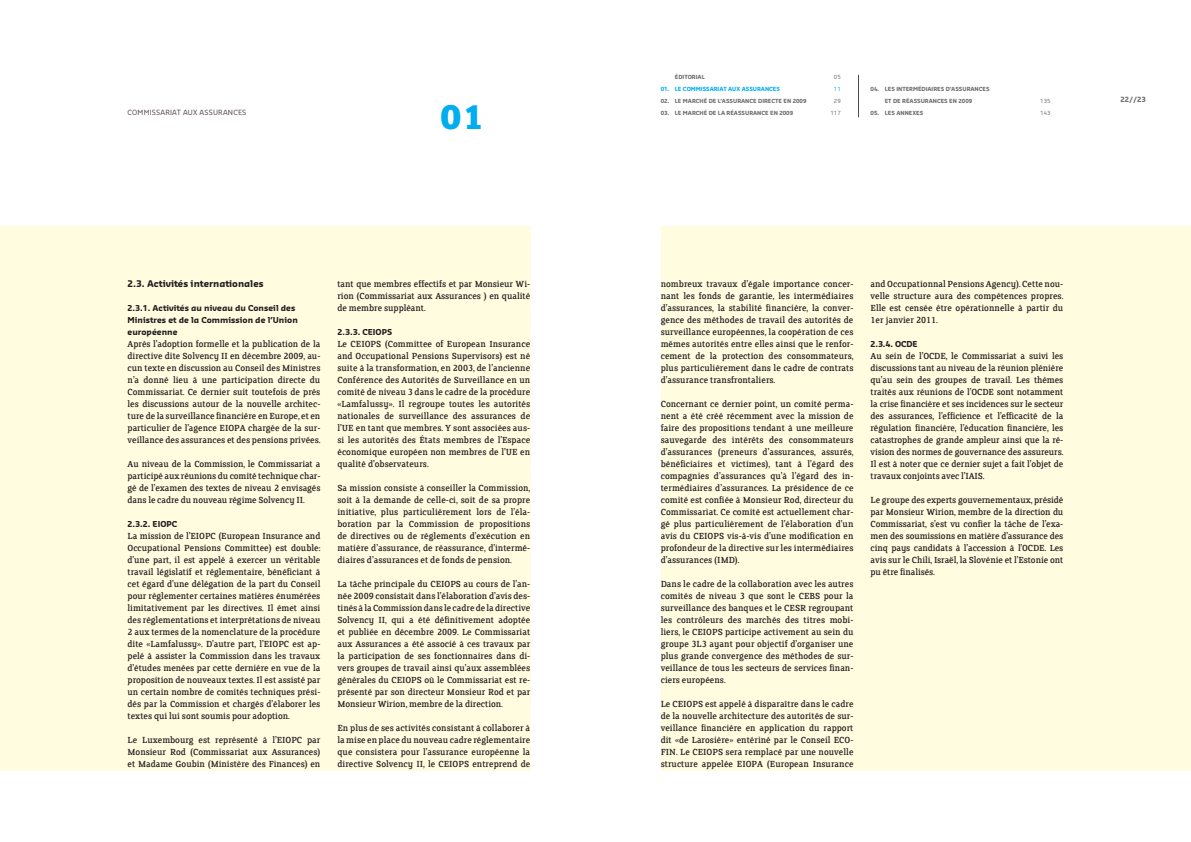
<style>
.page{position:relative;width:1191px;height:842px;background:#fff}
.page>*{position:absolute;margin:0;border:0;box-sizing:border-box;transform-origin:0 0}
.t1{font:800 37.4px "Lola FS";color:#00aeef}
.t2{font:10px/12px "Clerkenwell FS";letter-spacing:-.005em;color:#231f20;text-align:justify}
.t3{font:700 9px "Sansa";color:#231f20}
.t4{font:700 8px/12px "Sansa";color:#231f20}
.t5{font:7px "Sansa";letter-spacing:.025em;color:#564947}
.t6{font:700 7px "Sansa";color:#6c6d70}
.t7{font:700 5.5px/12px "Sansa";color:#6c6d70;text-align:center}
.t8{font:700 5.5px "Sansa";color:#00aeef}
.t9{font:5.5px "Sansa";color:#6c6d70}
.t10{font:5.5px "Sansa";color:#00aeef}
</style>
<div class="page">
<div style="left:0;top:227px;width:530px;height:544px;background:#fffce0"></div>
<hr style="left:858px;top:75px;width:1px;height:42px;background:#564947">
<div style="left:660px;top:227px;width:531px;height:544px;background:#fffce0"></div>
<p class="t5" style="left:128px;top:108px;width:120px">COMMISSARIAT AUX ASSURANCES</p>
<h1 class="t1" style="left:440px;top:97px;width:46px">01</h1>
<p class="t3" style="left:128px;top:278px;width:138px">2.3. Activités internationales</p>
<p class="t4" style="left:128px;top:301px;width:172px">2.3.1. Activités au niveau du Conseil des<br>Ministres et de la Commission de l’Union européenne</p>
<p class="t2" style="left:128px;top:338px;width:194px">Après l’adoption formelle et la publication de la directive dite Solvency II en décembre 2009, au&shy;cun texte en discussion au Conseil des Ministres n’a donné lieu à une participation directe du Commissariat. Ce dernier suit toutefois de près les discussions autour de la nouvelle architec&shy;ture de la surveillance financière en Europe, et en particulier de l’agence EIOPA chargée de la sur&shy;veillance des assurances et des pensions privées.</p>
<p class="t2" style="left:128px;top:458px;width:194px">Au niveau de la Commission, le Commissariat a participé aux réunions du comité technique char&shy;gé de l’examen des textes de niveau 2 envisagés dans le cadre du nouveau régime Solvency II.</p>
<p class="t4" style="left:128px;top:517px;width:51px">2.3.2. EIOPC</p>
<p class="t2" style="left:128px;top:530px;width:194px">La mission de l’EIOPC (European Insurance and Occupational Pensions Committee) est double: d’une part, il est appelé à exercer un véritable travail législatif et réglementaire, bénéficiant à cet égard d’une délégation de la part du Conseil pour réglementer certaines matières énumérées limitativement par les directives. Il émet ainsi des réglementations et interprétations de niveau 2 aux termes de la nomenclature de la procédure dite «Lamfalussy». D’autre part, l’EIOPC est ap&shy;pelé à assister la Commission dans les travaux d’études menées par cette dernière en vue de la proposition de nouveaux textes. Il est assisté par un certain nombre de comités techniques prési&shy;dés par la Commission et chargés d’élaborer les textes qui lui sont soumis pour adoption.</p>
<p class="t2" style="left:128px;top:734px;width:194px">Le Luxembourg est représenté à l’EIOPC par Monsieur Rod (Commissariat aux Assurances) et Madame Goubin (Ministère des Finances) en</p>
<p class="t2" style="left:337px;top:278px;width:194px">tant que membres effectifs et par Monsieur Wi&shy;rion (Commissariat aux Assurances ) en qualité de membre suppléant.</p>
<p class="t4" style="left:337px;top:325px;width:56px">2.3.3. CEIOPS</p>
<p class="t2" style="left:337px;top:338px;width:194px">Le CEIOPS (Committee of European Insurance and Occupational Pensions Supervisors) est né suite à la transformation, en 2003, de l’ancienne Conférence des Autorités de Surveillance en un comité de niveau 3 dans le cadre de la procédure «Lamfalussy». Il regroupe toutes les autorités nationales de surveillance des assurances de l’UE en tant que membres. Y sont associées aus&shy;si les autorités des États membres de l’Espace économique européen non membres de l’UE en qualité d’observateurs.</p>
<p class="t2" style="left:337px;top:482px;width:194px">Sa mission consiste à conseiller la Commission, soit à la demande de celle-ci, soit de sa propre initiative, plus particulièrement lors de l’éla&shy;boration par la Commission de propositions de directives ou de règlements d’exécution en matière d’assurance, de réassurance, d’intermé&shy;diaires d’assurances et de fonds de pension.</p>
<p class="t2" style="left:337px;top:578px;width:194px">La tâche principale du CEIOPS au cours de l’an&shy;née 2009 consistait dans l’élaboration d’avis des&shy;tinés à la Commission dans le cadre de la directive Solvency II, qui a été définitivement adoptée et publiée en décembre 2009. Le Commissariat aux Assurances a été associé à ces travaux par la participation de ses fonctionnaires dans di&shy;vers groupes de travail ainsi qu’aux assemblées générales du CEIOPS où le Commissariat est re&shy;présenté par son directeur Monsieur Rod et par Monsieur Wirion, membre de la direction.</p>
<p class="t2" style="left:337px;top:722px;width:194px">En plus de ses activités consistant à collaborer à la mise en place du nouveau cadre réglementaire que consistera pour l’assurance européenne la directive Solvency II, le CEIOPS entreprend de</p>
<p class="t7" style="left:675px;top:71px;width:31px">ÉDITORIAL</p>
<p class="t9" style="left:834px;top:74px;width:8px">05</p>
<p class="t8" style="left:660px;top:86px;width:121px">01. LE COMMISSARIAT AUX ASSURANCES</p>
<p class="t10" style="left:834px;top:86px;width:8px">11</p>
<p class="t7" style="left:660px;top:95px;width:147px">02. LE MARCHÉ DE L’ASSURANCE DIRECTE EN 2009</p>
<p class="t9" style="left:834px;top:98px;width:8px">29</p>
<p class="t7" style="left:660px;top:107px;width:134px">03. LE MARCHÉ DE LA RÉASSURANCE EN 2009</p>
<p class="t9" style="left:830px;top:110px;width:12px">117</p>
<p class="t7" style="left:870px;top:83px;width:120px">04. LES INTERMÉDIAIRES D’ASSURANCES<br>ET DE RÉASSURANCES EN 2009</p>
<p class="t9" style="left:1040px;top:98px;width:12px">135</p>
<p class="t7" style="left:870px;top:107px;width:54px">05. LES ANNEXES</p>
<p class="t9" style="left:1040px;top:110px;width:12px">143</p>
<p class="t6" style="left:1120px;top:95px;width:27px">22//23</p>
<p class="t2" style="left:660px;top:278px;width:194px">nombreux travaux d’égale importance concer&shy;nant les fonds de garantie, les intermédiaires d’assurances, la stabilité financière, la conver&shy;gence des méthodes de travail des autorités de surveillance européennes, la coopération de ces mêmes autorités entre elles ainsi que le renfor&shy;cement de la protection des consommateurs, plus particulièrement dans le cadre de contrats d’assurance transfrontaliers.</p>
<p class="t2" style="left:660px;top:398px;width:194px">Concernant ce dernier point, un comité perma&shy;nent a été créé récemment avec la mission de faire des propositions tendant à une meilleure sauvegarde des intérêts des consommateurs d’assurances (preneurs d’assurances, assurés, bénéficiaires et victimes), tant à l’égard des compagnies d’assurances qu’à l’égard des in&shy;termédiaires d’assurances. La présidence de ce comité est confiée à Monsieur Rod, directeur du Commissariat. Ce comité est actuellement char&shy;gé plus particulièrement de l’élaboration d’un avis du CEIOPS vis-à-vis d’une modification en profondeur de la directive sur les intermédiaires d’assurances (IMD).</p>
<p class="t2" style="left:660px;top:578px;width:194px">Dans le cadre de la collaboration avec les autres comités de niveau 3 que sont le CEBS pour la surveillance des banques et le CESR regroupant les contrôleurs des marchés des titres mobi&shy;liers, le CEIOPS participe activement au sein du groupe 3L3 ayant pour objectif d’organiser une plus grande convergence des méthodes de sur&shy;veillance de tous les secteurs de services finan&shy;ciers européens.</p>
<p class="t2" style="left:660px;top:698px;width:194px">Le CEIOPS est appelé à disparaître dans le cadre de la nouvelle architecture des autorités de sur&shy;veillance financière en application du rapport dit «de Larosière» entériné par le Conseil ECO-FIN. Le CEIOPS sera remplacé par une nouvelle structure appelée EIOPA (European Insurance</p>
<p class="t2" style="left:870px;top:278px;width:194px">and Occupationnal Pensions Agency). Cette nou&shy;velle structure aura des compétences propres.<br>Elle est censée être opérationnelle à partir du 1er janvier 2011.</p>
<p class="t4" style="left:870px;top:337px;width:48px">2.3.4. OCDE</p>
<p class="t2" style="left:870px;top:350px;width:194px">Au sein de l’OCDE, le Commissariat a suivi les discussions tant au niveau de la réunion plénière qu’au sein des groupes de travail. Les thèmes traités aux réunions de l’OCDE sont notamment la crise financière et ses incidences sur le secteur des assurances, l’efficience et l’efficacité de la régulation financière, l’éducation financière, les catastrophes de grande ampleur ainsi que la ré&shy;vision des normes de gouvernance des assureurs.<br>Il est à noter que ce dernier sujet a fait l’objet de travaux conjoints avec l’IAIS.</p>
<p class="t2" style="left:870px;top:494px;width:194px">Le groupe des experts gouvernementaux, présidé par Monsieur Wirion, membre de la direction du Commissariat, s’est vu confier la tâche de l’exa&shy;men des soumissions en matière d’assurance des cinq pays candidats à l’accession à l’OCDE. Les avis sur le Chili, Israël, la Slovénie et l’Estonie ont pu être finalisés.</p>
</div>
